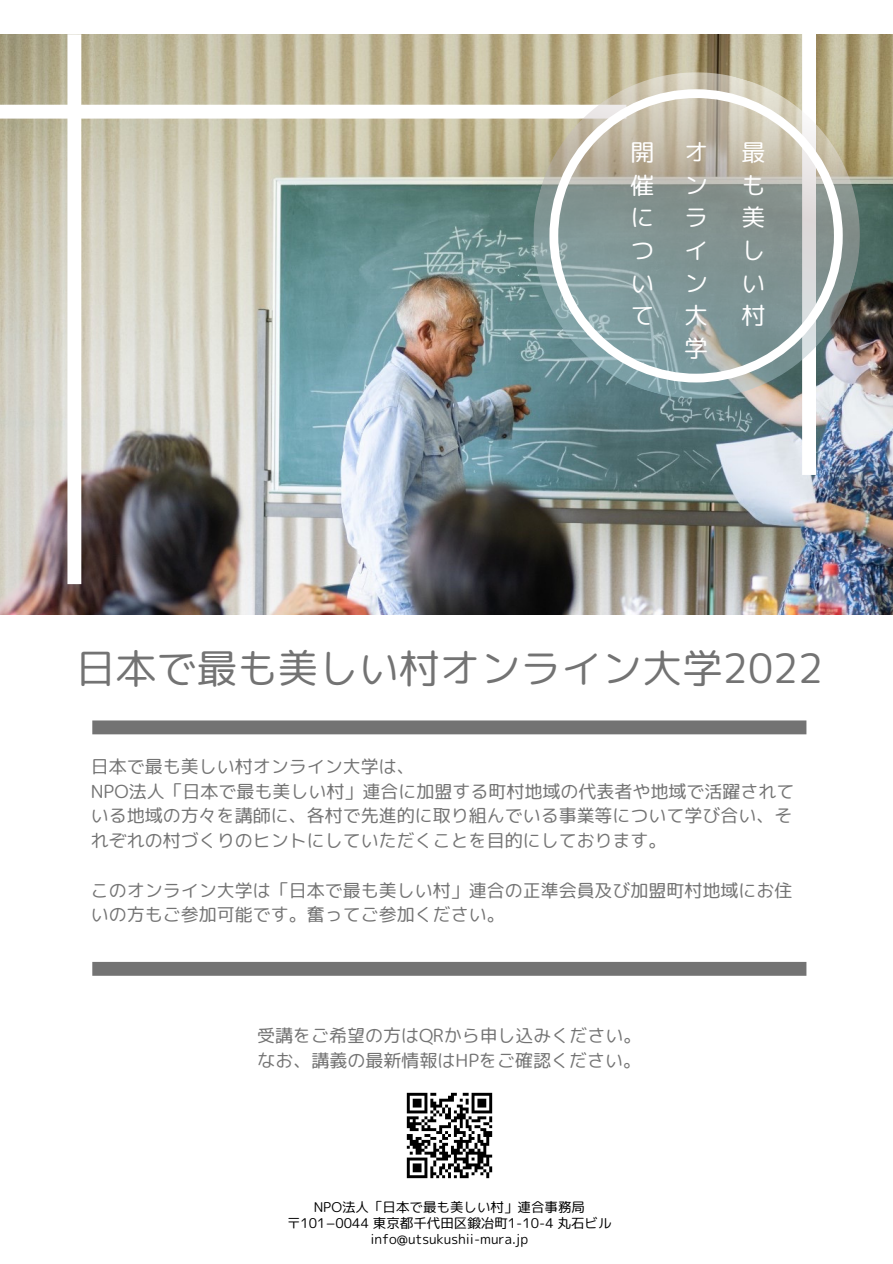
<style>
.page{position:relative;width:893px;height:1264px;background:#fff}
.page>*{position:absolute;margin:0;border:0;box-sizing:border-box;transform-origin:0 0}
.t1{font:40.5px "rounded mplus 1 p regular";color:#737373}
.t2{font:24px/32.5px "rounded mplus 1 p regular";color:#fff;text-align:justify}
.t3{font:18px/24.8px "rounded mplus 1 p regular";color:#737373}
.t4{font:13.5px/15.8px "rounded mplus 1 p regular";color:#000;text-align:center}
</style>
<div class="page">
<img style="left:0;top:437px;width:892px;height:177px">
<img style="left:0;top:34px;width:626px;height:550px">
<svg style="left:802px;top:437px;width:13px;height:38px"></svg>
<svg style="left:92px;top:720px;width:714px;height:14px;background:#777"></svg>
<img style="left:495px;top:34px;width:397px;height:403px">
<svg style="left:549px;top:89px;width:293px;height:293px;background:#a2aca7"></svg>
<svg style="left:92px;top:961px;width:714px;height:14px;background:#7c7c7c"></svg>
<img style="left:406px;top:1092px;width:87px;height:87px">
<h2 class="t2" style="left:630px;top:136px;width:25px">開催について</h2>
<h2 class="t2" style="left:684px;top:136px;width:25px">オンライン大学</h2>
<h2 class="t2" style="left:741px;top:136px;width:25px">最も美しい村</h2>
<h1 class="t1" style="left:75px;top:639px;width:749px">日本で最も美しい村オンライン大学2022</h1>
<p class="t3" style="left:91px;top:753px;width:705px">日本で最も美しい村オンライン大学は、<br>NPO法人「日本で最も美しい村」連合に加盟する町村地域の代表者や地域で活躍されている地域の方々を講師に、各村で先進的に取り組んでいる事業等について学び合い、それぞれの村づくりのヒントにしていただくことを目的にしております。</p>
<p class="t3" style="left:91px;top:877px;width:703px">このオンライン大学は「日本で最も美しい村」連合の正準会員及び加盟町村地域にお住いの方もご参加可能です。奮ってご参加ください。</p>
<p class="t3" style="left:257px;top:1022px;width:386px">受講をご希望の方はQRから申し込みください。なお、講義の最新情報はHPをご確認ください。</p>
<p class="t4" style="left:287px;top:1199px;width:326px">NPO法人「日本で最も美しい村」連合事務局〒101−0044 東京都千代田区鍛冶町1-10-4 丸石ビルinfo@utsukushii-mura.jp</p>
</div>
